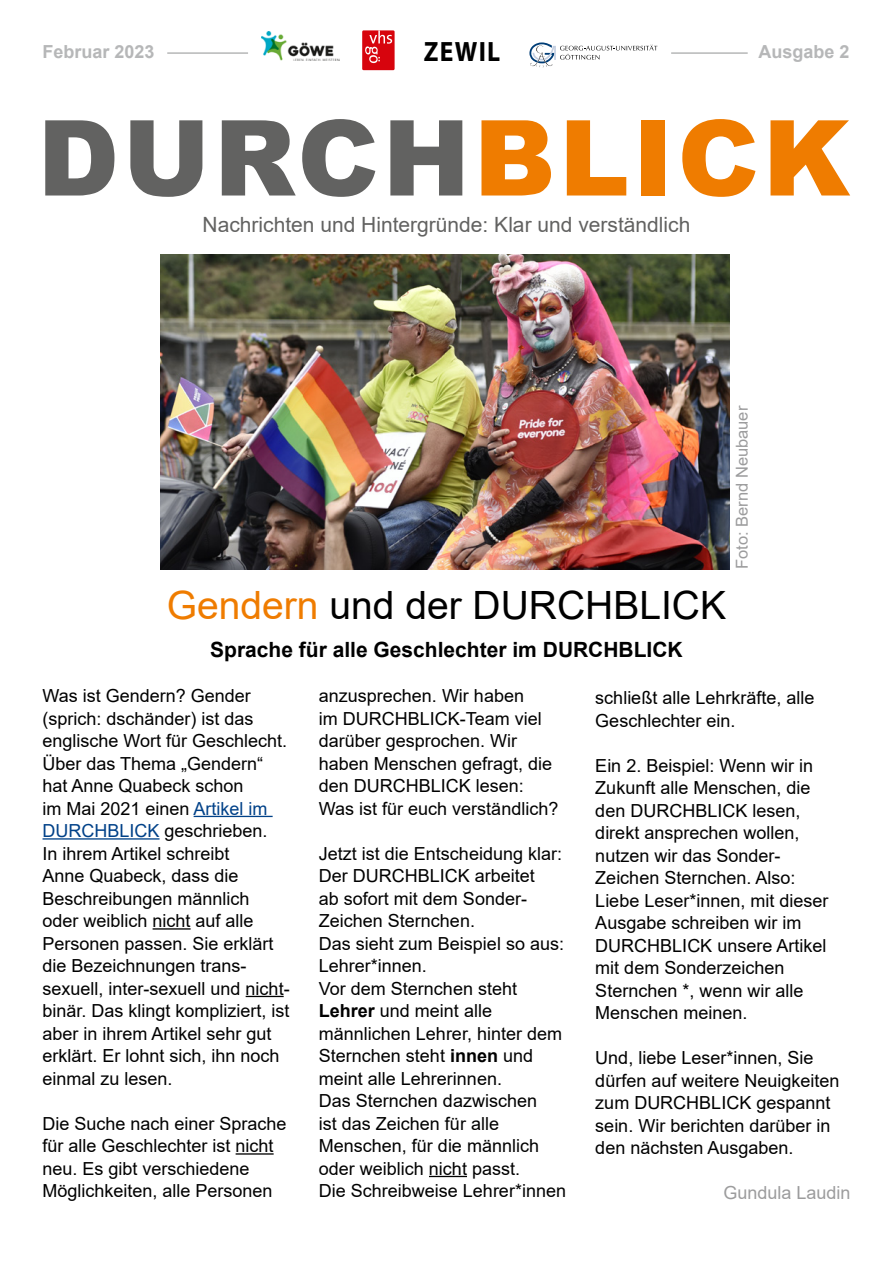
<style>
.page{position:relative;width:893px;height:1263px;background:#fff}
.page>*{position:absolute;margin:0;border:0;box-sizing:border-box;transform-origin:0 0}
.t1{font:900 105px "Arial";letter-spacing:.035em;color:#626261}
.t2{font:39px "Arial";color:#000}
.t3{font:700 28.05px "Myriad Pro";letter-spacing:.05em;color:#000;scale:.91 1}
.t4{font:21px "Arial";color:#626261}
.t5{font:700 21px "Arial";color:#000}
.t6{font:18px/22.5px "Arial";color:#000}
.t7{font:700 18px "Arial";color:#b6b7b8}
.t8{font:18px "Arial";color:#9c9c9d}
.t9{font:16.5px "Arial";color:#9c9c9d}
.s1{color:#ef7c00}
.s2{color:#004188}
.s3{font-weight:700}
</style>
<div class="page">
<img style="left:160px;top:254px;width:570px;height:315px">
<hr style="left:194px;top:816px;width:79px;height:1px;background:#004188">
<hr style="left:43px;top:838px;width:117px;height:1px;background:#004188">
<hr style="left:153px;top:928px;width:38px;height:1px;background:#000">
<hr style="left:246px;top:996px;width:38px;height:1px;background:#000">
<hr style="left:236px;top:1153px;width:38px;height:1px;background:#000">
<hr style="left:429px;top:1176px;width:38px;height:1px;background:#000">
<hr style="left:167px;top:52px;width:81px;height:2px;background:#b6b7b8">
<hr style="left:671px;top:52px;width:77px;height:2px;background:#b6b7b8">
<svg style="left:529px;top:42px;width:128px;height:25px"></svg>
<img style="left:261px;top:32px;width:78px;height:29px">
<div style="left:362px;top:31px;width:33px;height:39px;background:#d7040d"></div>
<svg style="left:365px;top:31px;width:27px;height:32px"></svg>
<p class="t7" style="left:43px;top:39px;width:114px">Februar 2023</p>
<h3 class="t3" style="left:424px;top:33px;width:86px">ZEWIL</h3>
<p class="t7" style="left:759px;top:39px;width:93px">Ausgabe 2</p>
<h1 class="t1" style="left:37px;top:82px;width:814px">DURCH<span class="s1">BLICK</span></h1>
<p class="t4" style="left:202px;top:210px;width:489px">Nachrichten und Hintergründe: Klar und verständlich</p>
<p class="t9" style="left:730px;top:569px;width:165px;rotate:-90deg">Foto: Bernd Neubauer</p>
<h2 class="t2" style="left:167px;top:579px;width:561px"><span class="s1">Gendern</span> und der DURCHBLICK</h2>
<p class="t5" style="left:210px;top:635px;width:474px">Sprache für alle Geschlechter im DURCHBLICK</p>
<p class="t6" style="left:43px;top:684px;width:249px">Was ist Gendern? Gender (sprich: dschänder) ist das englische Wort für Geschlecht.<br>Über das Thema „Gendern“ hat Anne Quabeck schon<br>im Mai 2021 einen <span class="s2">Artikel im<br>DURCHBLICK</span> geschrieben.<br>In ihrem Artikel schreibt<br>Anne Quabeck, dass die<br>Beschreibungen männlich oder weiblich nicht auf alle<br>Personen passen. Sie erklärt die Bezeichnungen trans&shy;sexuell, inter-sexuell und nicht&shy;binär. Das klingt kompliziert, ist aber in ihrem Artikel sehr gut erklärt. Er lohnt sich, ihn noch einmal zu lesen.</p>
<p class="t6" style="left:43px;top:1112px;width:246px">Die Suche nach einer Sprache für alle Geschlechter ist nicht neu. Es gibt verschiedene<br>Möglichkeiten, alle Personen</p>
<p class="t6" style="left:319px;top:684px;width:241px">anzusprechen. Wir haben<br>im DURCHBLICK-Team viel darüber gesprochen. Wir haben Menschen gefragt, die den DURCHBLICK lesen:<br>Was ist für euch verständlich?</p>
<p class="t6" style="left:319px;top:842px;width:249px">Jetzt ist die Entscheidung klar:<br>Der DURCHBLICK arbeitet<br>ab sofort mit dem Sonder-<br>Zeichen Sternchen.<br>Das sieht zum Beispiel so aus:<br>Lehrer*innen.<br>Vor dem Sternchen steht<br><span class="s3">Lehrer</span> und meint alle männlichen Lehrer, hinter dem<br>Sternchen steht <span class="s3">innen</span> und meint alle Lehrerinnen.<br>Das Sternchen dazwischen<br>ist das Zeichen für alle<br>Menschen, für die männlich oder weiblich nicht passt.<br>Die Schreibweise Lehrer*innen</p>
<p class="t6" style="left:595px;top:686px;width:221px">schließt alle Lehrkräfte, alle<br>Geschlechter ein.</p>
<p class="t6" style="left:595px;top:754px;width:235px">Ein 2. Beispiel: Wenn wir in<br>Zukunft alle Menschen, die den DURCHBLICK lesen, direkt ansprechen wollen, nutzen wir das Sonder-<br>Zeichen Sternchen. Also:<br>Liebe Leser*innen, mit dieser<br>Ausgabe schreiben wir im<br>DURCHBLICK unsere Artikel mit dem Sonderzeichen<br>Sternchen *, wenn wir alle<br>Menschen meinen.</p>
<p class="t6" style="left:595px;top:1046px;width:246px">Und, liebe Leser*innen, Sie dürfen auf weitere Neuigkeiten zum DURCHBLICK gespannt sein. Wir berichten darüber in den nächsten Ausgaben.</p>
<p class="t8" style="left:723px;top:1180px;width:129px">Gundula Laudin</p>
</div>
